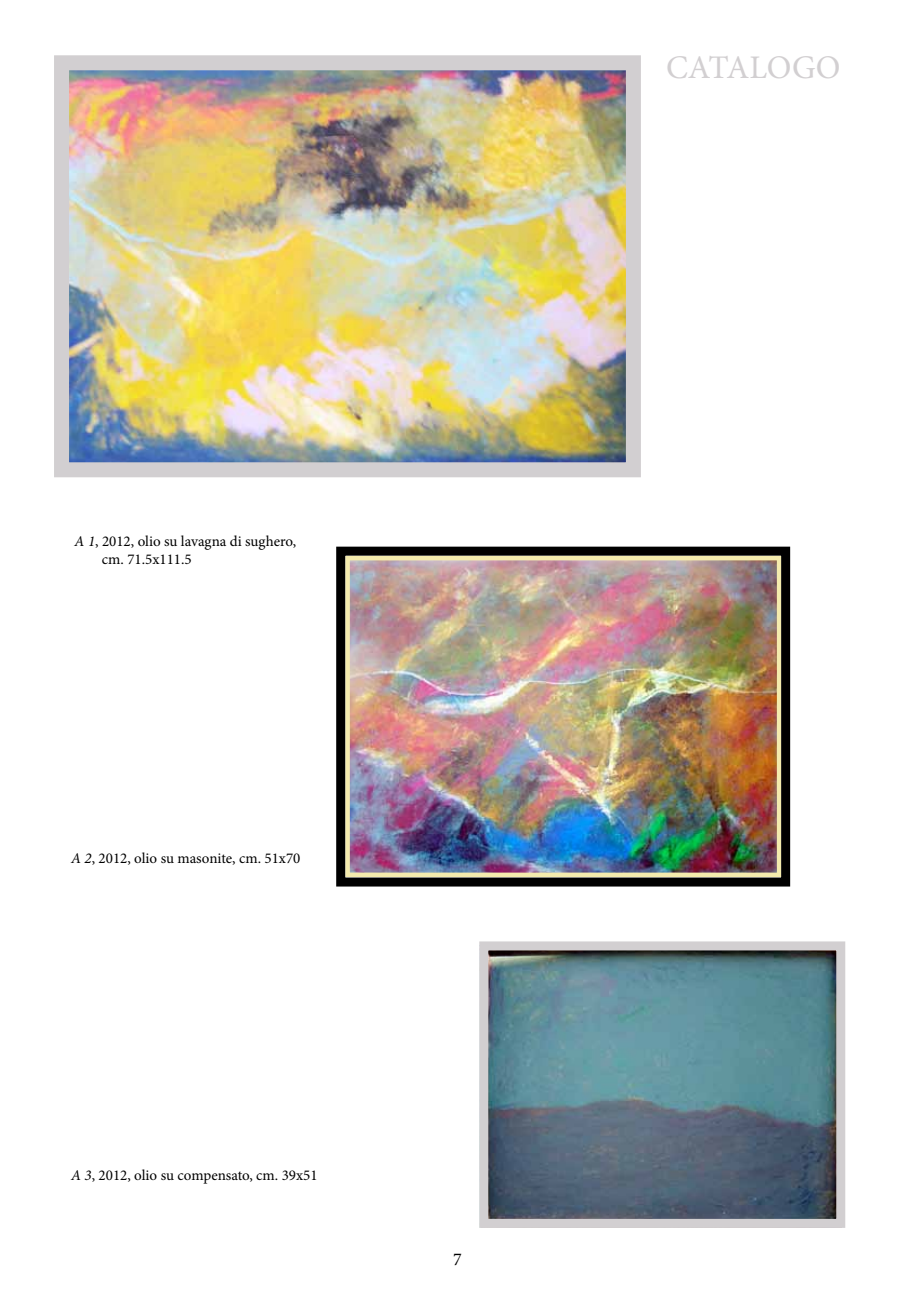
<style>
.page{position:relative;width:915px;height:1306px;background:#fff}
.page>*{position:absolute;margin:0;border:0;box-sizing:border-box;transform-origin:0 0}
.t1{font:33px "Minion Pro";color:#d2cfd1}
.t2{font:18px "Minion Pro";color:#000}
.t3{font:15px/18px "Minion Pro";color:#000}
.s1{font-style:italic}
</style>
<div class="page">
<img style="left:70px;top:71px;width:554px;height:390px">
<img style="left:350px;top:561px;width:426px;height:311px">
<div style="left:345px;top:556px;width:436px;height:321px;border:4px solid #f4ebad"></div>
<img style="left:489px;top:951px;width:346px;height:266px">
<div style="left:54px;top:55px;width:586px;height:422px;border:15px solid #d2cfd1"></div>
<div style="left:336px;top:546px;width:453px;height:340px;border:9px solid #000"></div>
<div style="left:479px;top:941px;width:366px;height:286px;border:9px solid #d2cfd1"></div>
<p class="t3" style="left:102px;top:532px;width:196px;text-indent:-27px"><span class="s1">A 1</span>, 2012, olio su lavagna di sughero, cm. 71.5x111.5</p>
<p class="t3" style="left:71px;top:849px;width:231px"><span class="s1">A 2</span>, 2012, olio su masonite, cm. 51x70</p>
<p class="t3" style="left:71px;top:1165px;width:248px"><span class="s1">A 3</span>, 2012, olio su compensato, cm. 39x51</p>
<p class="t2" style="left:453px;top:1247px;width:10px">7</p>
<h1 class="t1" style="left:665px;top:45px;width:176px">CATALOGO</h1>
</div>
